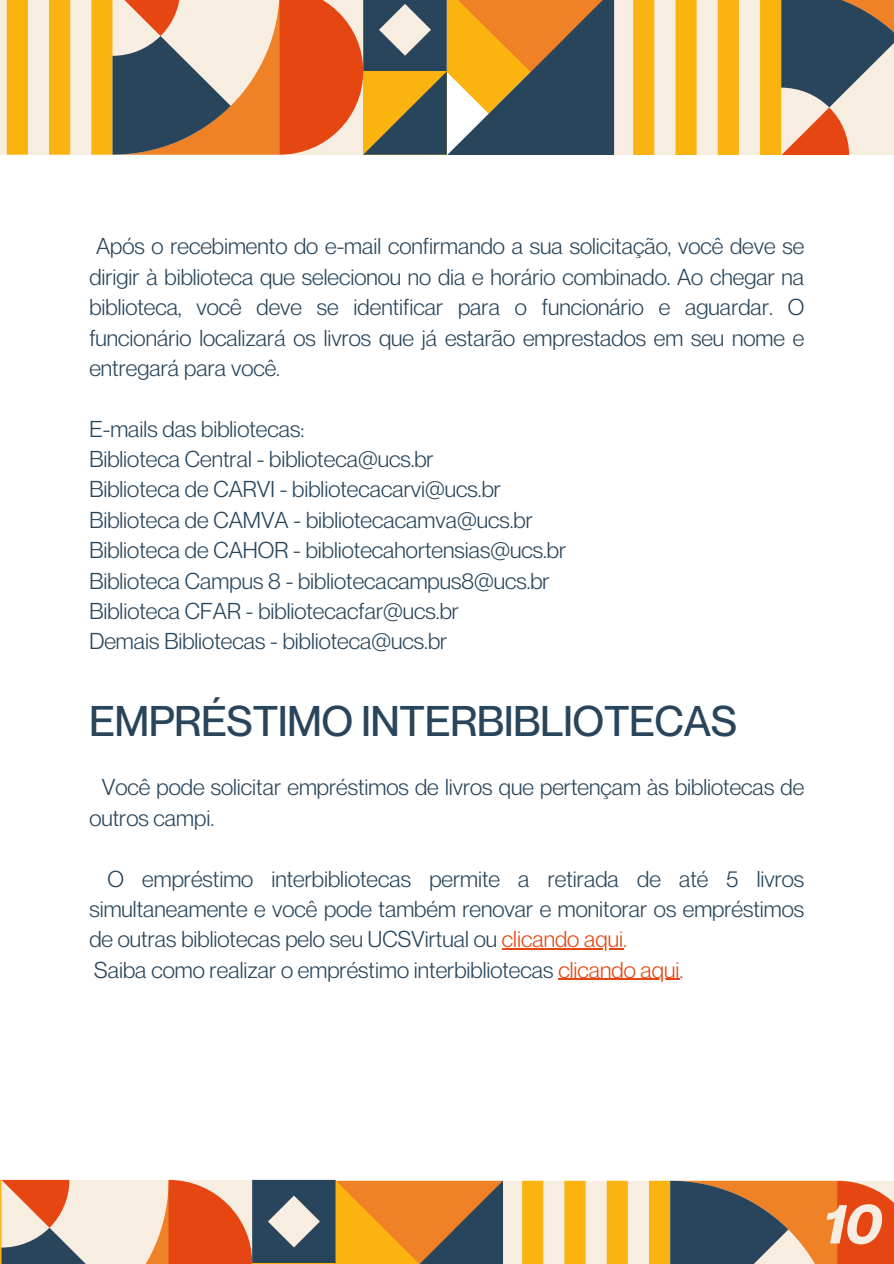
<style>
.page{position:relative;width:894px;height:1264px;background:#fff}
.page>*{position:absolute;margin:0;border:0;box-sizing:border-box;transform-origin:0 0}
.t1{font:italic 700 55.5px "Neue Montreal";color:#f8ede1}
.t2{font:500 42px "Neue Montreal";color:#29455b}
.t3{font:22.5px/30.3px "Neue Montreal";color:#29455b;text-align:justify}
.s1{color:#e64611}
</style>
<div class="page">
<div style="left:572px;top:0;width:321px;height:155px;background:#f8ede1"></div>
<svg style="left:0;top:0;width:614px;height:155px;background:#b18a5d"></svg>
<svg style="left:633px;top:0;width:260px;height:155px"></svg>
<div style="left:461px;top:1180px;width:432px;height:83px;background:#f8ede1"></div>
<svg style="left:0;top:1179px;width:503px;height:85px;background:#bf8e68"></svg>
<svg style="left:522px;top:1180px;width:371px;height:83px"></svg>
<hr style="left:502px;top:948px;width:121px;height:1px;background:#e64611">
<hr style="left:558px;top:978px;width:121px;height:1px;background:#e64611">
<p class="t3" style="left:89px;top:231px;width:716px;text-indent:7px">Após o recebimento do e-mail confirmando a sua solicitação, você deve se dirigir à biblioteca que selecionou no dia e horário combinado. Ao chegar na biblioteca, você deve se identificar para o funcionário e aguardar. O funcionário localizará os livros que já estarão emprestados em seu nome e entregará para você.</p>
<p class="t3" style="left:89px;top:413px;width:216px">E-mails das bibliotecas:</p>
<p class="t3" style="left:89px;top:443px;width:346px">Biblioteca Central - biblioteca@ucs.br</p>
<p class="t3" style="left:89px;top:474px;width:413px">Biblioteca de CARVI - bibliotecacarvi@ucs.br</p>
<p class="t3" style="left:89px;top:504px;width:445px">Biblioteca de CAMVA - bibliotecacamva@ucs.br</p>
<p class="t3" style="left:89px;top:534px;width:478px">Biblioteca de CAHOR - bibliotecahortensias@ucs.br</p>
<h1 class="t3" style="left:89px;top:565px;width:462px">Biblioteca Campus 8 - bibliotecacampus8@ucs.br</h1>
<p class="t3" style="left:89px;top:595px;width:371px">Biblioteca CFAR - bibliotecacfar@ucs.br</p>
<p class="t3" style="left:89px;top:626px;width:359px">Demais Bibliotecas - biblioteca@ucs.br</p>
<p class="t2" style="left:89px;top:695px;width:649px">EMPRÉSTIMO INTERBIBLIOTECAS</p>
<p class="t3" style="left:89px;top:771px;width:716px;text-indent:12px">Você pode solicitar empréstimos de livros que pertençam às bibliotecas de outros campi.</p>
<p class="t3" style="left:89px;top:863px;width:716px;text-indent:18px">O empréstimo interbibliotecas permite a retirada de até 5 livros simultaneamente e você pode também renovar e monitorar os empréstimos de outras bibliotecas pelo seu UCSVirtual ou <span class="s1">clicando aqui.</span></p>
<p class="t3" style="left:94px;top:954px;width:590px">Saiba como realizar o empréstimo interbibliotecas <span class="s1">clicando aqui.</span></p>
<p class="t1" style="left:823px;top:1189px;width:59px">10</p>
</div>
